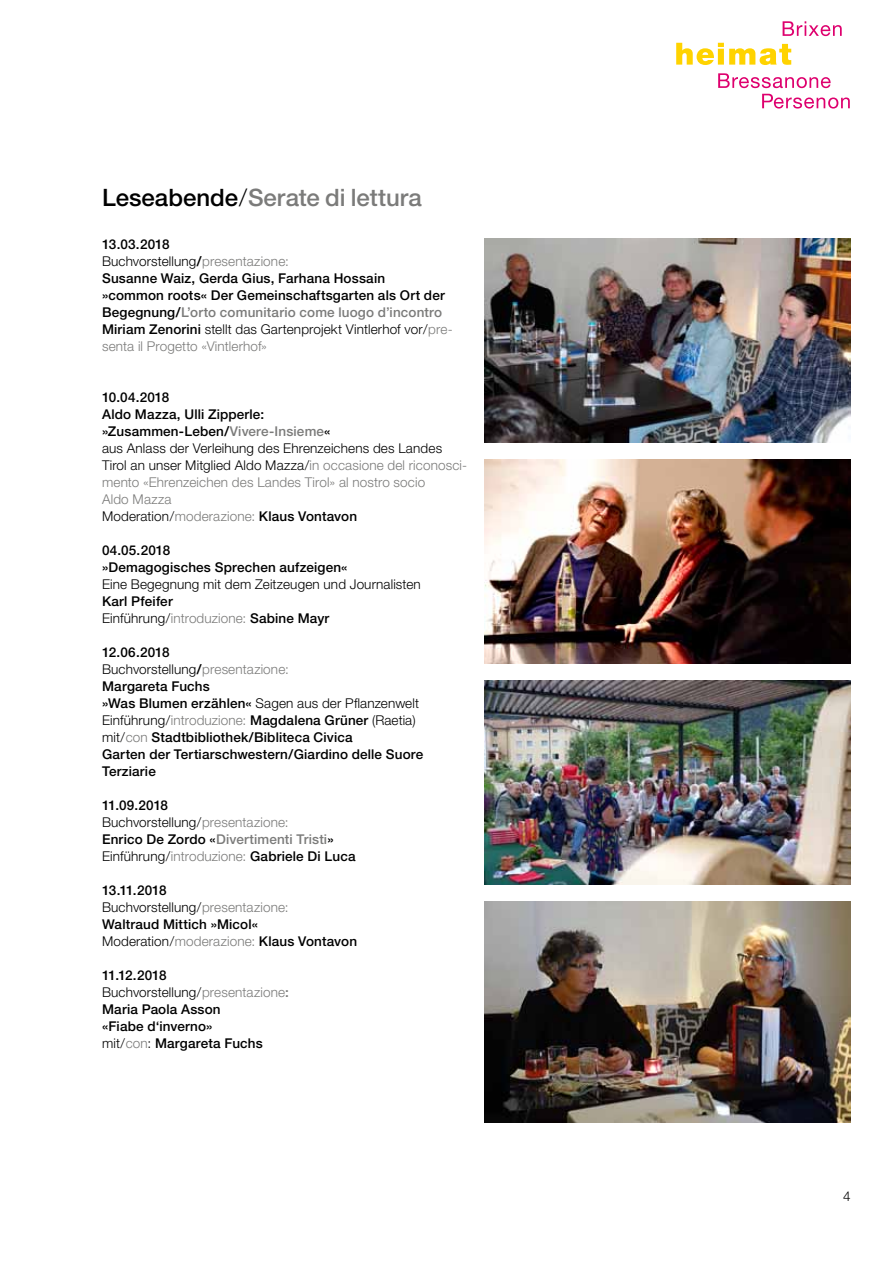
<style>
.page{position:relative;width:893px;height:1263px;background:#fff}
.page>*{position:absolute;margin:0;border:0;box-sizing:border-box;transform-origin:0 0}
.t1{font:500 24px "Helvetica Neue LT";color:#7b7b7a}
.t2{font:500 13.5px/17px "Helvetica Neue LT";letter-spacing:.01em;color:#000}
.t3{font:300 13.5px/17px "Helvetica Neue LT";letter-spacing:.01em;color:#7b7b7a}
.t4{font:300 13.5px "Helvetica Neue LT";letter-spacing:.01em;color:#000}
.s1{color:#000}
.s2{font-weight:300;color:#000}
.s3{font-weight:300}
.s4{font-weight:300;color:#7b7b7a}
.s5{color:#7b7b7a}
.s6{font-weight:500;color:#000}
.s7{font-weight:500}
</style>
<div class="page">
<img style="left:485px;top:238px;width:365px;height:204px">
<img style="left:485px;top:459px;width:365px;height:204px">
<img style="left:485px;top:680px;width:365px;height:204px">
<img style="left:485px;top:902px;width:365px;height:221px">
<svg style="left:762px;top:94px;width:88px;height:15px"></svg>
<svg style="left:718px;top:73px;width:113px;height:15px"></svg>
<svg style="left:783px;top:21px;width:59px;height:15px"></svg>
<svg style="left:676px;top:43px;width:115px;height:22px"></svg>
<h1 class="t1" style="left:102px;top:183px;width:321px"><span class="s1">Leseabende</span><span class="s2">/</span>Serate di lettura</h1>
<p class="t2" style="left:102px;top:235px;width:352px">13.03.2018<br><span class="s3">Buchvorstellung</span>/<span class="s4">presentazione:<br></span>Susanne Waiz, Gerda Gius, Farhana Hossain<br>»common roots« Der Gemeinschaftsgarten als Ort der Begegnung/<span class="s5">L’orto comunitario come luogo d’incontro </span>Miriam Zenorini <span class="s3">stellt das Gartenprojekt Vintlerhof vor/</span><span class="s4">pre&shy;senta il Progetto «Vintlerhof»</span></p>
<p class="t3" style="left:102px;top:388px;width:366px"><span class="s6">10.04.2018<br>Aldo Mazza, Ulli Zipperle: »Zusammen-Leben/</span><span class="s7">Vivere-Insieme</span><span class="s6">«<br></span><span class="s1">aus Anlass der Verleihung des Ehrenzeichens des Landes Tirol an unser Mitglied Aldo Mazza/</span>in occasione del riconosci&shy;mento «Ehrenzeichen des Landes Tirol» al nostro socio<br>Aldo Mazza<br><span class="s1">Moderation/</span>moderazione: <span class="s6">Klaus Vontavon</span></p>
<p class="t2" style="left:102px;top:541px;width:247px">04.05.2018<br>»Demagogisches Sprechen aufzeigen«</p>
<p class="t4" style="left:102px;top:576px;width:320px">Eine Begegnung mit dem Zeitzeugen und Journalisten</p>
<p class="t2" style="left:102px;top:592px;width:229px">Karl Pfeifer<br><span class="s3">Einführung/</span><span class="s4">introduzione:</span> Sabine Mayr</p>
<p class="t2" style="left:102px;top:643px;width:323px">12.06.2018<br><span class="s3">Buchvorstellung</span>/<span class="s4">presentazione:<br></span>Margareta Fuchs<br>»Was Blumen erzählen« <span class="s3">Sagen aus der Pflanzenwelt Einführung/</span><span class="s4">introduzione:</span> Magdalena Grüner <span class="s3">(Raetia) mit/</span><span class="s4">con</span> Stadtbibliothek/Bibliteca Civica<br>Garten der Tertiarschwestern/Giardino delle Suore Terziarie</p>
<p class="t2" style="left:102px;top:797px;width:255px">11.09.2018<br><span class="s3">Buchvorstellung/</span><span class="s4">presentazione:<br></span>Enrico De Zordo «<span class="s5">Divertimenti Tristi</span>»<br><span class="s3">Einführung/</span><span class="s4">introduzione:</span> Gabriele Di Luca</p>
<p class="t2" style="left:102px;top:882px;width:257px">13.11.2018<br><span class="s3">Buchvorstellung/</span><span class="s4">presentazione:<br></span>Waltraud Mittich »Micol«<br><span class="s3">Moderation/</span><span class="s4">moderazione:</span> Klaus Vontavon</p>
<p class="t2" style="left:102px;top:967px;width:188px">11.12.2018<br><span class="s3">Buchvorstellung/</span><span class="s4">presentazione</span><span class="s5">:<br></span>Maria Paola Asson<br>«Fiabe d‘inverno»<br><span class="s3">mit/</span><span class="s4">con</span><span class="s3">:</span> Margareta Fuchs</p>
<p class="t4" style="left:843px;top:1188px;width:9px">4</p>
</div>
